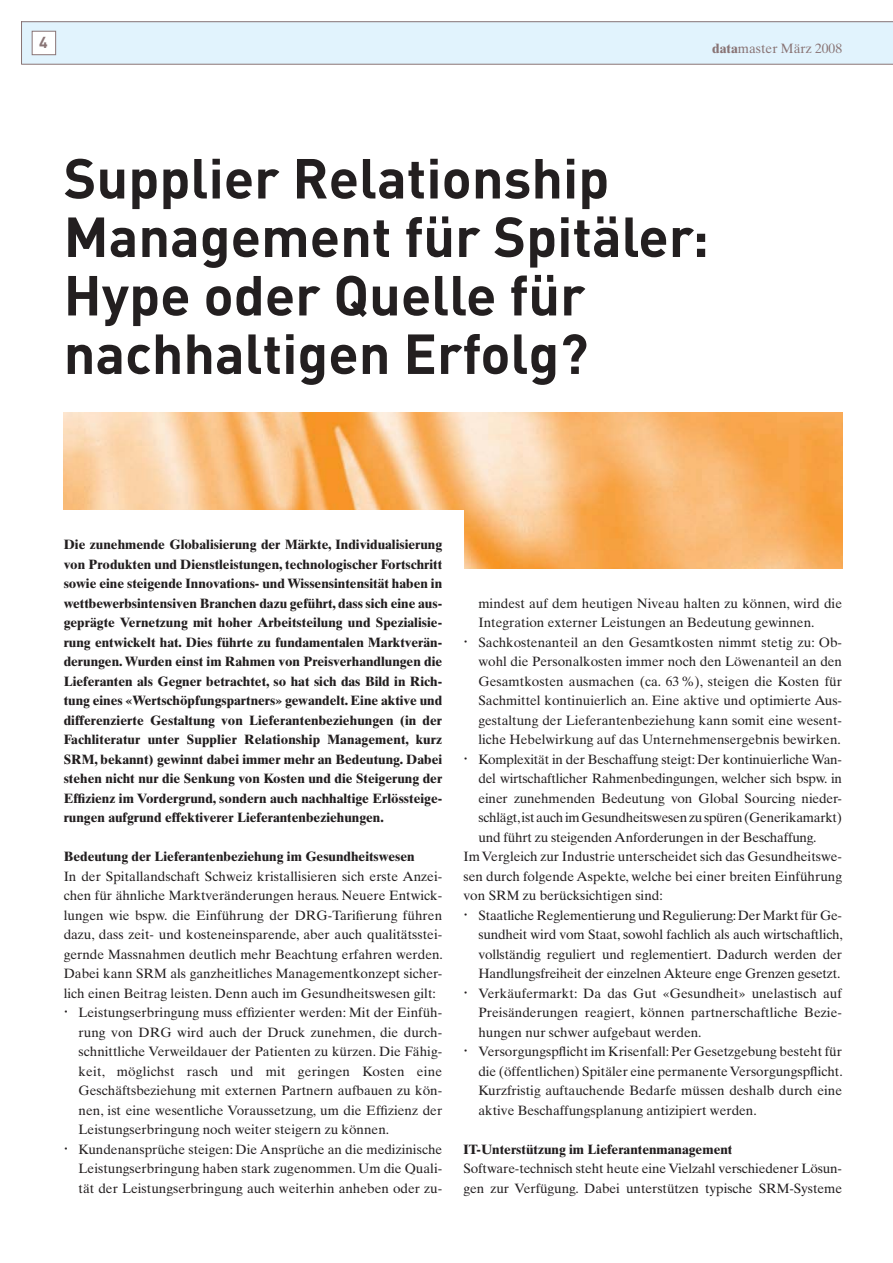
<style>
.page{position:relative;width:893px;height:1263px;background:#fff}
.page>*{position:absolute;margin:0;border:0;box-sizing:border-box;transform-origin:0 0}
.t1{font:700 55.5px/58.5px "DIN";color:#231f20}
.t2{font:700 15.75px "DIN";color:#897475}
.t3{font:13.5px/19.5px "Times Ten";color:#231f20}
.t4{font:700 13.5px/19.5px "Times Ten";color:#231f20;text-align:justify}
.t5{font:13.5px "Times Ten";letter-spacing:-.02em;color:#231f20}
.t6{font:13.5px "Times Ten";color:#897475}
.s1{font-weight:700}
.s2{font-size:18px}
</style>
<div class="page">
<div style="left:21px;top:21px;width:871px;height:43px;background:#e1f3fd"></div>
<hr style="left:21px;top:21px;width:871px;height:1px;background:#897475">
<hr style="left:21px;top:64px;width:871px;height:1px;background:#897475">
<hr style="left:21px;top:21px;width:1px;height:43px;background:#897475">
<div style="left:32px;top:31px;width:24px;height:24px;background:#fff"></div>
<div style="left:32px;top:31px;width:24px;height:24px;border:1px solid #897475"></div>
<img style="left:64px;top:413px;width:778px;height:156px">
<div style="left:62px;top:510px;width:401px;height:340px;background:#fff"></div>
<p class="t2" style="left:39px;top:36px;width:10px">4</p>
<p class="t6" style="left:712px;top:43px;width:131px"><span class="s1">data</span>master März 2008</p>
<h1 class="t1" style="left:64px;top:154px;width:646px">Supplier Relationship<br>Management für Spitäler:<br>Hype oder Quelle für nachhaltigen Erfolg?</h1>
<p class="t4" style="left:64px;top:536px;width:380px">Die zunehmende Globalisierung der Märkte, Individualisierung von Produkten und Dienstleistungen, technologischer Fortschritt sowie eine steigende Innovations- und Wissensintensität haben in wettbewerbsintensiven Branchen dazu geführt, dass sich eine aus&shy;geprägte Vernetzung mit hoher Arbeitsteilung und Spezialisie&shy;rung entwickelt hat. Dies führte zu fundamentalen Marktverän&shy;derungen. Wurden einst im Rahmen von Preisverhandlungen die Lieferanten als Gegner betrachtet, so hat sich das Bild in Rich&shy;tung eines «Wertschöpfungspartners» gewandelt. Eine aktive und differenzierte Gestaltung von Lieferantenbeziehungen (in der Fachliteratur unter Supplier Relationship Management, kurz SRM, bekannt) gewinnt dabei immer mehr an Bedeutung. Dabei stehen nicht nur die Senkung von Kosten und die Steigerung der Effizienz im Vordergrund, sondern auch nachhaltige Erlössteige&shy;rungen aufgrund effektiverer Lieferantenbeziehungen.</p>
<p class="t4" style="left:64px;top:848px;width:352px">Bedeutung der Lieferantenbeziehung im Gesundheitswesen</p>
<p class="t3" style="left:64px;top:868px;width:380px">In der Spitallandschaft Schweiz kristallisieren sich erste Anzei-</p>
<p class="t3" style="left:64px;top:887px;width:380px">chen für ähnliche Marktveränderungen heraus. Neuere Entwick-</p>
<p class="t3" style="left:64px;top:907px;width:380px">lungen wie bspw. die Einführung der DRG-Tarifierung führen</p>
<p class="t3" style="left:64px;top:926px;width:380px">dazu, dass zeit- und kosteneinsparende, aber auch qualitätsstei-</p>
<p class="t3" style="left:64px;top:946px;width:381px">gernde Massnahmen deutlich mehr Beachtung erfahren werden.</p>
<p class="t3" style="left:64px;top:965px;width:380px">Dabei kann SRM als ganzheitliches Managementkonzept sicher-</p>
<p class="t3" style="left:64px;top:985px;width:374px">lich einen Beitrag leisten. Denn auch im Gesundheitswesen gilt:</p>
<p class="t3" style="left:64px;top:1004px;width:380px"><span class="s2">·</span> Leistungserbringung muss effizienter werden: Mit der Einfüh-</p>
<p class="t3" style="left:79px;top:1024px;width:365px">rung von DRG wird auch der Druck zunehmen, die durch-</p>
<p class="t3" style="left:79px;top:1043px;width:365px">schnittliche Verweildauer der Patienten zu kürzen. Die Fähig-</p>
<p class="t3" style="left:79px;top:1063px;width:365px">keit, möglichst rasch und mit geringen Kosten eine</p>
<p class="t3" style="left:79px;top:1082px;width:365px">Geschäftsbeziehung mit externen Partnern aufbauen zu kön-</p>
<p class="t3" style="left:79px;top:1102px;width:365px">nen, ist eine wesentliche Voraussetzung, um die Effizienz der</p>
<p class="t3" style="left:79px;top:1121px;width:312px">Leistungserbringung noch weiter steigern zu können.</p>
<p class="t3" style="left:64px;top:1141px;width:380px"><span class="s2">·</span> Kundenansprüche steigen: Die Ansprüche an die medizinische</p>
<p class="t3" style="left:79px;top:1160px;width:365px">Leistungserbringung haben stark zugenommen. Um die Quali-</p>
<p class="t3" style="left:79px;top:1180px;width:365px">tät der Leistungserbringung auch weiterhin anheben oder zu-</p>
<p class="t3" style="left:478px;top:595px;width:365px">mindest auf dem heutigen Niveau halten zu können, wird die</p>
<p class="t3" style="left:478px;top:614px;width:338px">Integration externer Leistungen an Bedeutung gewinnen.</p>
<p class="t3" style="left:463px;top:634px;width:380px"><span class="s2">·</span> Sachkostenanteil an den Gesamtkosten nimmt stetig zu: Ob-</p>
<p class="t3" style="left:478px;top:653px;width:365px">wohl die Personalkosten immer noch den Löwenanteil an den</p>
<p class="t3" style="left:478px;top:673px;width:365px">Gesamtkosten ausmachen (ca. 63 %), steigen die Kosten für</p>
<p class="t3" style="left:478px;top:692px;width:365px">Sachmittel kontinuierlich an. Eine aktive und optimierte Aus-</p>
<p class="t3" style="left:478px;top:712px;width:365px">gestaltung der Lieferantenbeziehung kann somit eine wesent-</p>
<p class="t3" style="left:478px;top:731px;width:364px">liche Hebelwirkung auf das Unternehmensergebnis bewirken.</p>
<p class="t3" style="left:463px;top:751px;width:380px"><span class="s2">·</span> Komplexität in der Beschaffung steigt: Der kontinuierliche Wan-</p>
<p class="t3" style="left:478px;top:770px;width:365px">del wirtschaftlicher Rahmenbedingungen, welcher sich bspw. in</p>
<p class="t3" style="left:478px;top:790px;width:365px">einer zunehmenden Bedeutung von Global Sourcing nieder-</p>
<p class="t5" style="left:478px;top:813px;width:365px">schlägt, ist auch im Gesundheitswesen zu spüren (Generikamarkt)</p>
<p class="t3" style="left:478px;top:829px;width:340px">und führt zu steigenden Anforderungen in der Beschaffung.</p>
<p class="t3" style="left:463px;top:848px;width:380px">Im Vergleich zur Industrie unterscheidet sich das Gesundheitswe-</p>
<p class="t3" style="left:463px;top:868px;width:380px">sen durch folgende Aspekte, welche bei einer breiten Einführung</p>
<p class="t3" style="left:463px;top:887px;width:201px">von SRM zu berücksichtigen sind:</p>
<p class="t3" style="left:463px;top:907px;width:380px"><span class="s2">·</span> Staatliche Reglementierung und Regulierung: Der Markt für Ge-</p>
<p class="t3" style="left:478px;top:926px;width:366px">sundheit wird vom Staat, sowohl fachlich als auch wirtschaftlich,</p>
<p class="t3" style="left:478px;top:946px;width:365px">vollständig reguliert und reglementiert. Dadurch werden der</p>
<p class="t3" style="left:478px;top:965px;width:363px">Handlungsfreiheit der einzelnen Akteure enge Grenzen gesetzt.</p>
<p class="t3" style="left:463px;top:985px;width:380px"><span class="s2">·</span> Verkäufermarkt: Da das Gut «Gesundheit» unelastisch auf</p>
<p class="t3" style="left:478px;top:1004px;width:365px">Preisänderungen reagiert, können partnerschaftliche Bezie-</p>
<p class="t3" style="left:478px;top:1024px;width:225px">hungen nur schwer aufgebaut werden.</p>
<p class="t3" style="left:463px;top:1043px;width:380px"><span class="s2">·</span> Versorgungspflicht im Krisenfall: Per Gesetzgebung besteht für</p>
<p class="t3" style="left:478px;top:1063px;width:366px">die (öffentlichen) Spitäler eine permanente Versorgungspflicht.</p>
<p class="t3" style="left:478px;top:1082px;width:365px">Kurzfristig auftauchende Bedarfe müssen deshalb durch eine</p>
<p class="t3" style="left:478px;top:1102px;width:280px">aktive Beschaffungsplanung antizipiert werden.</p>
<p class="t4" style="left:463px;top:1141px;width:270px">IT-Unterstützung im Lieferantenmanagement</p>
<p class="t3" style="left:463px;top:1160px;width:380px">Software-technisch steht heute eine Vielzahl verschiedener Lösun&shy;gen zur Verfügung. Dabei unterstützen typische SRM-Systeme</p>
</div>
